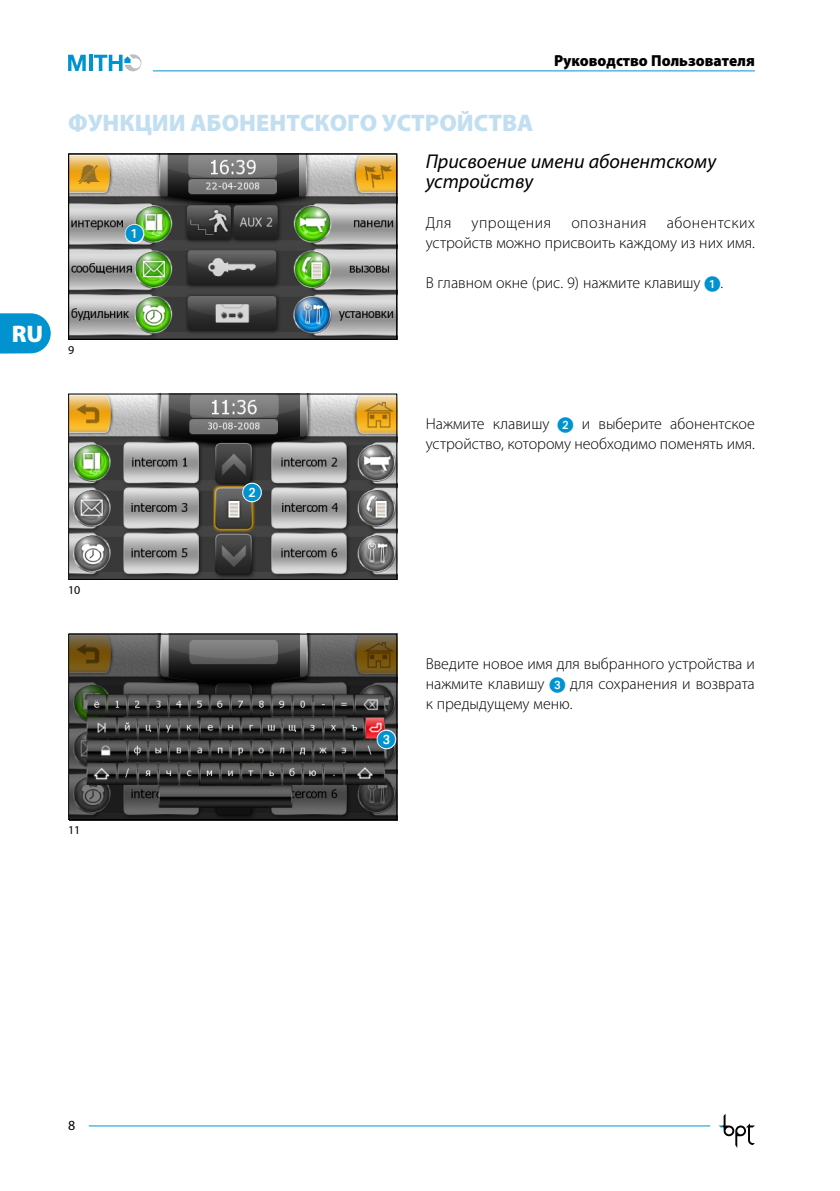
<style>
.page{position:relative;width:840px;height:1191px;background:#fff}
.page>*{position:absolute;margin:0;border:0;box-sizing:border-box;transform-origin:0 0}
.t1{font:900 24px "Myriad Pro";color:#c2dff1}
.t2{font:900 24px "Myriad Pro";color:#fff}
.t3{font:italic 20px/20px "Myriad Pro";color:#000}
.t4{font:18px "European Pi 1";color:#0093d0}
.t5{font:300 16px/20px "Myriad Pro";color:#000;text-align:right}
.t6{font:900 16px "Myriad Pro";color:#000;scale:.95 1}
.t7{font:300 16px "Myriad Pro";letter-spacing:.025em;color:#000}
.t8{font:14px "Myriad Pro";color:#000}
.t9{font:12px "Myriad Pro";color:#000}
.s1{font-family:"European Pi 1";font-weight:400;color:#0093d0}
</style>
<div class="page">
<hr style="left:153px;top:70px;width:601px;height:1px;background:#0093d0">
<svg style="left:68px;top:55px;width:18px;height:16px"></svg>
<hr style="left:89px;top:55px;width:3px;height:16px;background:#0093d0">
<svg style="left:94px;top:54px;width:47px;height:17px"></svg>
<hr style="left:89px;top:1125px;width:620px;height:1px;background:#0093d0">
<svg style="left:719px;top:1114px;width:35px;height:34px"></svg>
<svg style="left:0;top:313px;width:51px;height:41px"></svg>
<img style="left:70px;top:395px;width:325px;height:183px">
<div style="left:68px;top:393px;width:329px;height:187px;border:1px solid #000"></div>
<img style="left:70px;top:635px;width:325px;height:183px">
<div style="left:68px;top:633px;width:329px;height:187px;border:1px solid #000"></div>
<img style="left:70px;top:155px;width:325px;height:183px">
<div style="left:68px;top:153px;width:329px;height:187px;border:1px solid #000"></div>
<svg style="left:123px;top:223px;width:23px;height:22px"></svg>
<svg style="left:241px;top:481px;width:22px;height:22px"></svg>
<svg style="left:375px;top:728px;width:22px;height:22px"></svg>
<h1 class="t2" style="left:12px;top:318px;width:33px">RU</h1>
<h1 class="t1" style="left:68px;top:107px;width:466px">ФУНКЦИИ АБОНЕНТСКОГО УСТРОЙСТВА</h1>
<p class="t6" style="left:553px;top:50px;width:213px">Руководство Пользователя</p>
<p class="t9" style="left:68px;top:342px;width:8px">9</p>
<p class="t4" style="left:125px;top:224px;width:20px">1</p>
<p class="t4" style="left:243px;top:482px;width:19px">2</p>
<p class="t3" style="left:425px;top:152px;width:292px">Присвоение имени абонентскому устройству</p>
<p class="t5" style="left:425px;top:213px;width:27px">Для</p>
<p class="t7" style="left:471px;top:213px;width:81px">упрощения</p>
<p class="t7" style="left:571px;top:213px;width:77px">опознания</p>
<p class="t5" style="left:425px;top:213px;width:330px">абонентских<br>устройств можно присвоить каждому из них имя.</p>
<p class="t5" style="left:425px;top:273px;width:297px">В главном окне (рис. 9) нажмите клавишу <span class="s1">1</span>.</p>
<p class="t5" style="left:425px;top:413px;width:330px;text-align:left">Нажмите клавишу <span class="s1">2</span> и выберите абонентское устройство, которому необходимо поменять имя.</p>
<p class="t9" style="left:68px;top:582px;width:14px">10</p>
<p class="t9" style="left:68px;top:822px;width:14px">11</p>
<p class="t4" style="left:377px;top:729px;width:19px">3</p>
<p class="t5" style="left:425px;top:653px;width:330px;text-align:justify">Введите новое имя для выбранного устройства и нажмите клавишу <span class="s1">3</span> для сохранения и возврата к предыдущему меню.</p>
<p class="t8" style="left:68px;top:1117px;width:9px">8</p>
</div>
